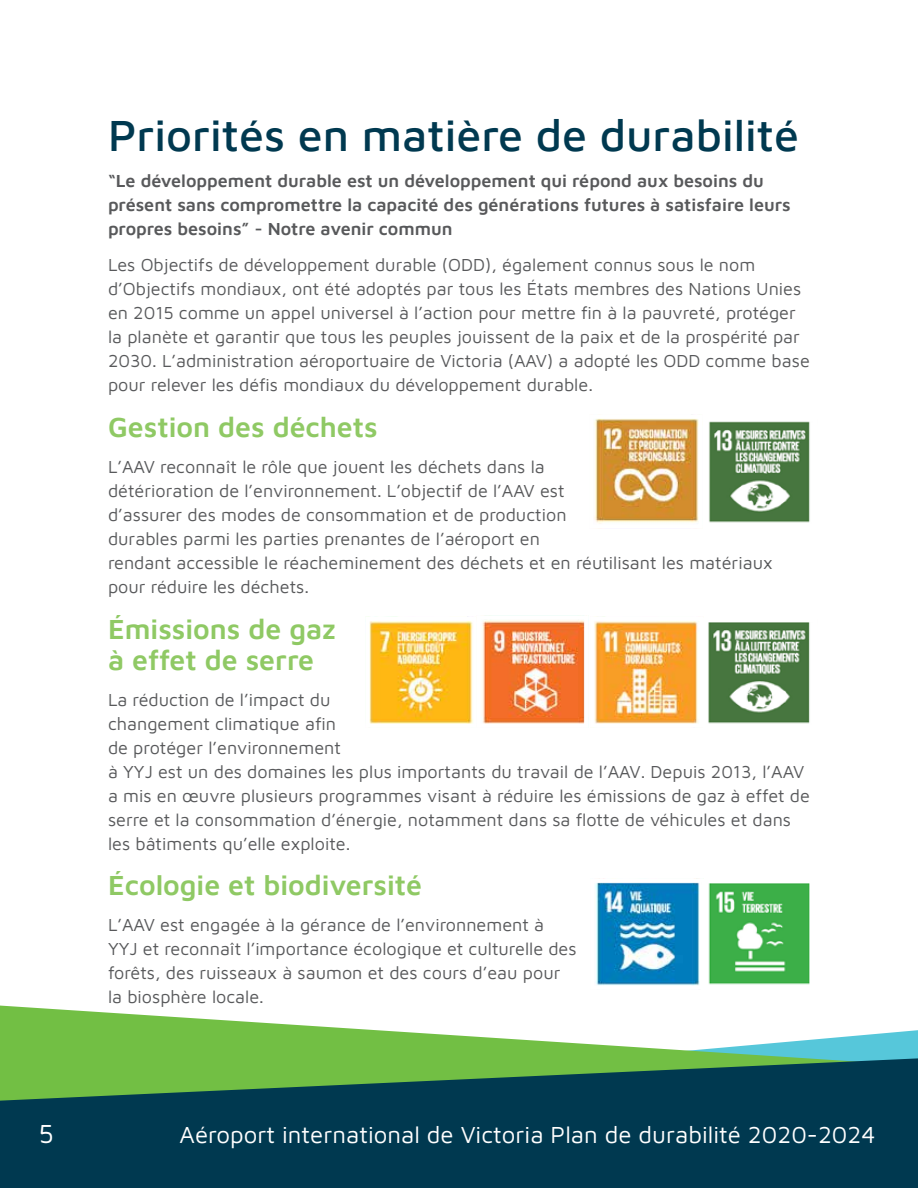
<style>
.page{position:relative;width:918px;height:1188px;background:#fff}
.page>*{position:absolute;margin:0;border:0;box-sizing:border-box;transform-origin:0 0}
.t1{font:500 45px "Maven Pro";color:#003950}
.t2{font:600 28.5px/30.8px "Maven Pro";color:#8fc964}
.t3{font:27px "Maven Pro";color:#fff}
.t4{font:24px "Maven Pro";color:#fff}
.t5{font:18px/24px "Maven Pro";color:#58595b}
.t6{font:600 18px/24px "Maven Pro";color:#58595b}
</style>
<div class="page">
<svg style="left:0;top:1005px;width:918px;height:53px"></svg>
<svg style="left:0;top:1058px;width:918px;height:130px;background:#124f4e"></svg>
<img style="left:594px;top:420px;width:104px;height:103px">
<img style="left:709px;top:423px;width:101px;height:100px">
<img style="left:371px;top:622px;width:102px;height:101px">
<div style="left:366px;top:617px;width:112px;height:111px;border:4px solid #fff"></div>
<img style="left:482px;top:620px;width:101px;height:103px">
<div style="left:477px;top:615px;width:111px;height:113px;border:4px solid #fff"></div>
<img style="left:595px;top:622px;width:215px;height:102px">
<div style="left:590px;top:617px;width:113px;height:111px;border:4px solid #fff"></div>
<img style="left:595px;top:884px;width:104px;height:101px">
<div style="left:590px;top:879px;width:114px;height:111px;border:4px solid #fff"></div>
<img style="left:708px;top:884px;width:100px;height:101px">
<div style="left:702px;top:879px;width:111px;height:111px;border:4px solid #fff"></div>
<h1 class="t1" style="left:108px;top:105px;width:692px">Priorités en matière de durabilité</h1>
<p class="t6" style="left:108px;top:168px;width:684px">“Le développement durable est un développement qui répond aux besoins du présent sans compromettre la capacité des générations futures à satisfaire leurs propres besoins” - Notre avenir commun</p>
<p class="t5" style="left:108px;top:252px;width:703px">Les Objectifs de développement durable (ODD), également connus sous le nom d’Objectifs mondiaux, ont été adoptés par tous les États membres des Nations Unies en 2015 comme un appel universel à l’action pour mettre fin à la pauvreté, protéger la planète et garantir que tous les peuples jouissent de la paix et de la prospérité par 2030. L’administration aéroportuaire de Victoria (AAV) a adopté les ODD comme base pour relever les défis mondiaux du développement durable.</p>
<h2 class="t2" style="left:108px;top:410px;width:271px">Gestion des déchets</h2>
<p class="t5" style="left:108px;top:454px;width:666px">L’AAV reconnaît le rôle que jouent les déchets dans la<br>détérioration de l’environnement. L’objectif de l’AAV est<br>d’assurer des modes de consommation et de production<br>durables parmi les parties prenantes de l’aéroport en<br>rendant accessible le réacheminement des déchets et en réutilisant les matériaux pour réduire les déchets.</p>
<h2 class="t2" style="left:108px;top:612px;width:230px">Émissions de gaz à effet de serre</h2>
<p class="t5" style="left:108px;top:686px;width:704px">La réduction de l’impact du<br>changement climatique afin<br>de protéger l’environnement<br>à YYJ est un des domaines les plus importants du travail de l’AAV. Depuis 2013, l’AAV a mis en œuvre plusieurs programmes visant à réduire les émissions de gaz à effet de serre et la consommation d’énergie, notamment dans sa flotte de véhicules et dans les bâtiments qu’elle exploite.</p>
<h2 class="t2" style="left:108px;top:868px;width:316px">Écologie et biodiversité</h2>
<p class="t5" style="left:108px;top:912px;width:470px">L’AAV est engagée à la gérance de l’environnement à YYJ et reconnaît l’importance écologique et culturelle des forêts, des ruisseaux à saumon et des cours d’eau pour la biosphère locale.</p>
<h3 class="t3" style="left:39px;top:1116px;width:17px">5</h3>
<h3 class="t4" style="left:180px;top:1119px;width:697px">Aéroport international de Victoria Plan de durabilité 2020-2024</h3>
</div>
